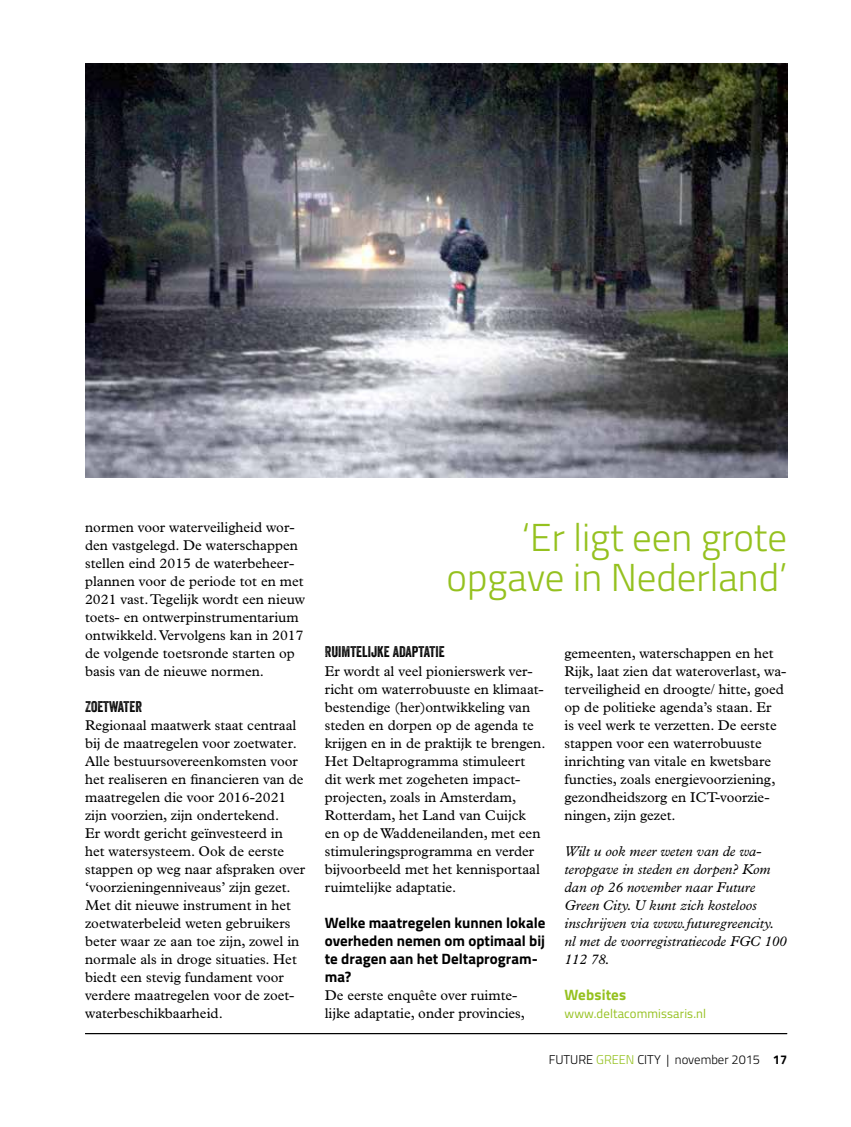
<style>
.page{position:relative;width:851px;height:1127px;background:#fff}
.page>*{position:absolute;margin:0;border:0;box-sizing:border-box;transform-origin:0 0}
.t1{font:300 39px/40.5px "Titillium";color:#95c11f;text-align:right}
.t2{font:700 15px/18px "Titillium";color:#000}
.t3{font:15px "Veneer Two";color:#000}
.t4{font:700 15px "Titillium";letter-spacing:.01em;color:#95c11f}
.t5{font:14.25px/18px "Plantin Std";color:#000}
.t6{font:italic 14.25px/18px "Plantin Std";color:#000}
.t7{font:300 12.75px "Titillium";color:#000}
.t8{font:12.75px "Titillium";letter-spacing:.01em;color:#95c11f}
.s1{color:#95c11f}
.s2{font-family:"Titillium Bold Upright";font-weight:400}
</style>
<div class="page">
<img style="left:85px;top:64px;width:702px;height:414px">
<hr style="left:85px;top:1033px;width:702px;height:1px;background:#000">
<p class="t5" style="left:85px;top:518px;width:222px">normen voor waterveiligheid wor&shy;den vastgelegd. De waterschappen stellen eind 2015 de waterbeheer&shy;plannen voor de periode tot en met 2021 vast. Tegelijk wordt een nieuw toets- en ontwerpinstrumentarium ontwikkeld. Vervolgens kan in 2017 de volgende toetsronde starten op basis van de nieuwe normen.</p>
<p class="t3" style="left:85px;top:697px;width:58px">ZOETWATER</p>
<p class="t5" style="left:85px;top:716px;width:221px">Regionaal maatwerk staat centraal bij de maatregelen voor zoetwater.<br>Alle bestuursovereenkomsten voor het realiseren en financieren van de maatregelen die voor 2016-2021 zijn voorzien, zijn ondertekend.<br>Er wordt gericht geïnvesteerd in het watersysteem. Ook de eerste stappen op weg naar afspraken over ‘voorzieningenniveaus’ zijn gezet.<br>Met dit nieuwe instrument in het zoetwaterbeleid weten gebruikers beter waar ze aan toe zijn, zowel in normale als in droge situaties. Het biedt een stevig fundament voor verdere maatregelen voor de zoet&shy;waterbeschikbaarheid.</p>
<h1 class="t1" style="left:446px;top:515px;width:342px">‘Er ligt een grote opgave in Nederland’</h1>
<p class="t3" style="left:325px;top:642px;width:121px">RUIMTELIJKE ADAPTATIE</p>
<p class="t5" style="left:325px;top:662px;width:222px">Er wordt al veel pionierswerk ver&shy;richt om waterrobuuste en klimaat&shy;bestendige (her)ontwikkeling van steden en dorpen op de agenda te krijgen en in de praktijk te brengen.<br>Het Deltaprogramma stimuleert<br>dit werk met zogeheten impact&shy;projecten, zoals in Amsterdam,<br>Rotterdam, het Land van Cuijck<br>en op de Waddeneilanden, met een stimuleringsprogramma en verder bijvoorbeeld met het kennisportaal ruimtelijke adaptatie.</p>
<p class="t2" style="left:325px;top:913px;width:222px">Welke maatregelen kunnen lokale overheden nemen om optimaal bij te dragen aan het Deltaprogram&shy;ma?</p>
<p class="t5" style="left:325px;top:986px;width:202px">De eerste enquête over ruimte&shy;lijke adaptatie, onder provincies,</p>
<p class="t5" style="left:564px;top:644px;width:223px">gemeenten, waterschappen en het Rijk, laat zien dat wateroverlast, wa&shy;terveiligheid en droogte/ hitte, goed op de politieke agenda’s staan. Er<br>is veel werk te verzetten. De eerste stappen voor een waterrobuuste inrichting van vitale en kwetsbare functies, zoals energievoorziening, gezondheidszorg en ICT-voorzie&shy;ningen, zijn gezet.</p>
<p class="t6" style="left:564px;top:842px;width:224px">Wilt u ook meer weten van de wa&shy;teropgave in steden en dorpen? Kom dan op 26 november naar Future<br>Green City. U kunt zich kosteloos inschrijven via www.futuregreencity. nl met de voorregistratiecode FGC 100<br>112 78.</p>
<p class="t4" style="left:564px;top:983px;width:63px">Websites</p>
<p class="t8" style="left:564px;top:1004px;width:143px">www.deltacommissaris.nl</p>
<p class="t7" style="left:548px;top:1050px;width:240px">FUTURE <span class="s1">GREEN</span> CITY | november 2015 <span class="s2">17</span></p>
</div>
